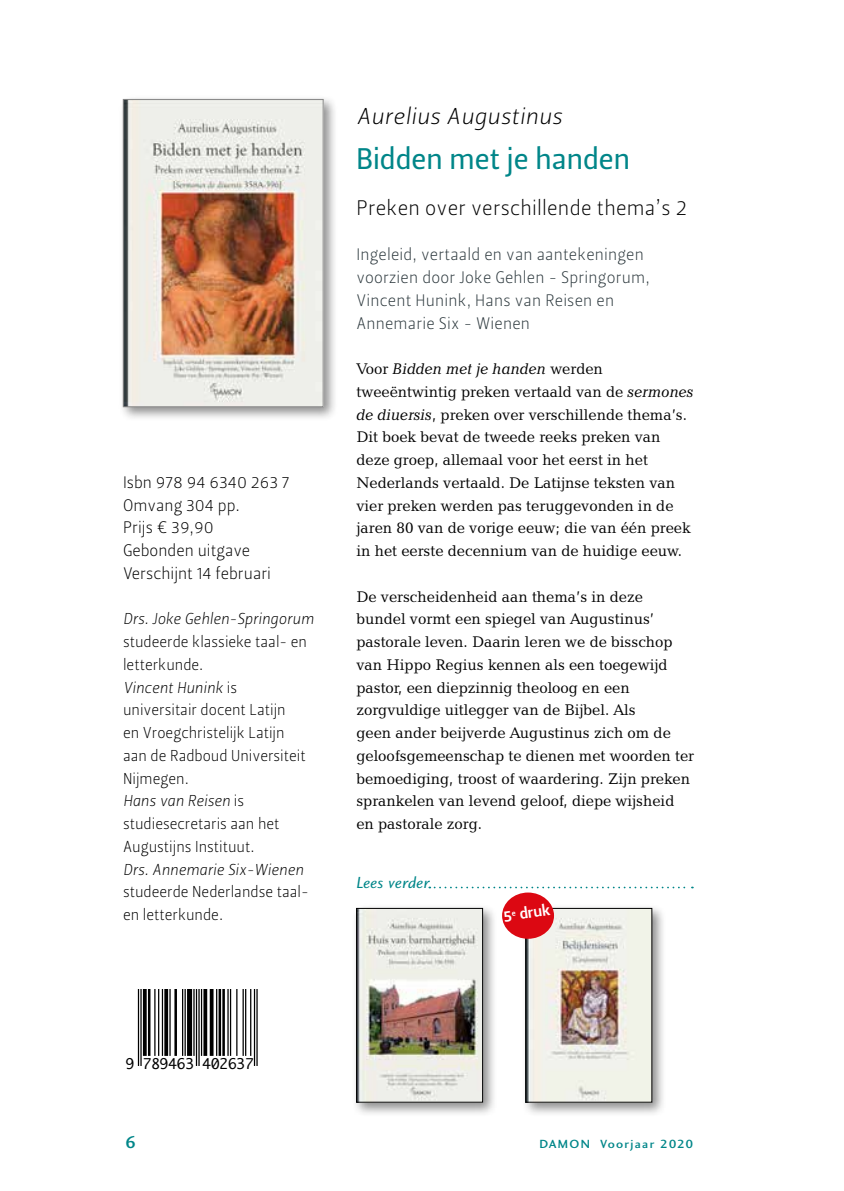
<style>
.page{position:relative;width:844px;height:1191px;background:#fff}
.page>*{position:absolute;margin:0;border:0;box-sizing:border-box;transform-origin:0 0}
.t1{font:29.75px "Leitura Sans Grot 2";color:#008689}
.t2{font:22.75px "Leitura Sans Italic 1";letter-spacing:.01em;color:#000;scale:1.05 1}
.t3{font:21px "Leitura Sans Grot 1";letter-spacing:.01em;color:#000}
.t4{font:17.5px "Charlotte Sans Medium Plain";color:#008689;scale:1.05 1}
.t5{font:16.62px/22.8px "Leitura Sans Grot 1";letter-spacing:.01em;color:#2a363b}
.t6{font:16.62px/22.8px "Leitura Sans Grot 1";color:#000}
.t7{font:16.62px "Charlotte Sans Book Italic Plain";letter-spacing:.01em;color:#008689;scale:1.05 1}
.t8{font:15.75px/22.8px "Candida BT";color:#000}
.t9{font:15.75px/22.8px "Leitura Sans Grot 1";color:#000}
.t10{font:15.75px "Leitura Sans Italic 1";color:#000}
.t11{font:15.75px "Leitura Sans Grot 3";color:#fff}
.t12{font:14.17px "Monaco";color:#000}
.t13{font:12.25px "Charlotte Sans Medium Plain";letter-spacing:.1em;color:#008689;scale:1.05 1}
.s1{font-family:"Leitura Sans Grot 1"}
.s2{font-style:italic}
</style>
<div class="page">
<div style="left:119px;top:95px;width:219px;height:327px;background:#000;opacity:.45"></div>
<img style="left:125px;top:101px;width:196px;height:304px">
<div style="left:123px;top:99px;width:200px;height:308px;border:1px solid #878787"></div>
<svg style="left:137px;top:989px;width:121px;height:77px"></svg>
<hr style="left:138px;top:989px;width:1px;height:77px;background:#000">
<hr style="left:140px;top:989px;width:2px;height:77px;background:#000">
<hr style="left:143px;top:989px;width:1px;height:67px;background:#000">
<hr style="left:144px;top:989px;width:1px;height:67px;background:#000">
<hr style="left:145px;top:989px;width:2px;height:67px;background:#000">
<hr style="left:148px;top:989px;width:1px;height:67px;background:#000">
<hr style="left:149px;top:989px;width:1px;height:67px;background:#000">
<hr style="left:154px;top:989px;width:1px;height:67px;background:#000">
<hr style="left:158px;top:989px;width:1px;height:67px;background:#000">
<hr style="left:162px;top:989px;width:1px;height:67px;background:#000">
<hr style="left:164px;top:989px;width:1px;height:67px;background:#000">
<hr style="left:165px;top:989px;width:2px;height:67px;background:#000">
<hr style="left:167px;top:989px;width:1px;height:67px;background:#000">
<hr style="left:169px;top:989px;width:2px;height:67px;background:#000">
<hr style="left:174px;top:989px;width:2px;height:67px;background:#000">
<hr style="left:176px;top:989px;width:1px;height:67px;background:#000">
<hr style="left:182px;top:989px;width:1px;height:67px;background:#000">
<hr style="left:184px;top:989px;width:2px;height:67px;background:#000">
<hr style="left:187px;top:989px;width:1px;height:67px;background:#000">
<hr style="left:188px;top:989px;width:1px;height:67px;background:#000">
<hr style="left:189px;top:989px;width:2px;height:67px;background:#000">
<hr style="left:191px;top:989px;width:1px;height:67px;background:#000">
<hr style="left:193px;top:989px;width:1px;height:67px;background:#000">
<hr style="left:196px;top:989px;width:1px;height:77px;background:#000">
<hr style="left:198px;top:989px;width:2px;height:77px;background:#000">
<hr style="left:201px;top:989px;width:1px;height:67px;background:#000">
<hr style="left:203px;top:989px;width:2px;height:67px;background:#000">
<hr style="left:205px;top:989px;width:1px;height:67px;background:#000">
<hr style="left:206px;top:989px;width:1px;height:67px;background:#000">
<hr style="left:210px;top:989px;width:1px;height:67px;background:#000">
<hr style="left:211px;top:989px;width:1px;height:67px;background:#000">
<hr style="left:212px;top:989px;width:1px;height:67px;background:#000">
<hr style="left:216px;top:989px;width:1px;height:67px;background:#000">
<hr style="left:218px;top:989px;width:2px;height:67px;background:#000">
<hr style="left:220px;top:989px;width:1px;height:67px;background:#000">
<hr style="left:222px;top:989px;width:1px;height:67px;background:#000">
<hr style="left:223px;top:989px;width:2px;height:67px;background:#000">
<hr style="left:227px;top:989px;width:1px;height:67px;background:#000">
<hr style="left:230px;top:989px;width:1px;height:67px;background:#000">
<hr style="left:236px;top:989px;width:1px;height:67px;background:#000">
<hr style="left:242px;top:989px;width:2px;height:67px;background:#000">
<hr style="left:245px;top:989px;width:1px;height:67px;background:#000">
<hr style="left:250px;top:989px;width:1px;height:67px;background:#000">
<hr style="left:254px;top:989px;width:1px;height:77px;background:#000">
<hr style="left:256px;top:989px;width:1px;height:77px;background:#000">
<div style="left:521px;top:904px;width:145px;height:212px;background:#000;opacity:.45"></div>
<img style="left:527px;top:910px;width:122px;height:190px">
<div style="left:525px;top:908px;width:126px;height:194px;border:1px solid #000"></div>
<svg style="left:429px;top:886px;width:263px;height:2px"></svg>
<div style="left:352px;top:904px;width:145px;height:212px;background:#000;opacity:.45"></div>
<img style="left:358px;top:910px;width:122px;height:190px">
<div style="left:356px;top:908px;width:126px;height:194px;border:1px solid #000"></div>
<div style="left:502px;top:892px;width:52px;height:46px;background:#dc0812;border-radius:50%"></div>
<p class="t6" style="left:123px;top:471px;width:168px">Isbn 978 94 6340 263 7<br>Omvang 304 pp.<br>Prijs € 39,90<br>Gebonden uitgave<br>Verschijnt 14 februari</p>
<p class="t10" style="left:123px;top:608px;width:192px">Drs. Joke Gehlen-Springorum</p>
<p class="t9" style="left:123px;top:630px;width:185px">studeerde klassieke taal- en letterkunde.</p>
<p class="t10" style="left:123px;top:676px;width:115px">Vincent Hunink <span class="s1">is</span></p>
<p class="t9" style="left:123px;top:699px;width:184px">universitair docent Latijn en Vroegchristelijk Latijn aan de Radboud Universiteit<br>Nijmegen.</p>
<p class="t10" style="left:123px;top:790px;width:123px">Hans van Reisen <span class="s1">is</span></p>
<p class="t9" style="left:123px;top:812px;width:158px">studiesecretaris aan het<br>Augustijns Instituut.</p>
<p class="t10" style="left:123px;top:858px;width:182px">Drs. Annemarie Six-Wienen</p>
<p class="t9" style="left:123px;top:880px;width:187px">studeerde Nederlandse taal&shy;en letterkunde.</p>
<h2 class="t2" style="left:356px;top:100px;width:197px">Aurelius Augustinus</h2>
<h1 class="t1" style="left:356px;top:139px;width:275px">Bidden met je handen</h1>
<h3 class="t3" style="left:356px;top:193px;width:332px">Preken over verschillende thema’s 2</h3>
<p class="t5" style="left:356px;top:243px;width:295px">Ingeleid, vertaald en van aantekeningen voorzien door Joke Gehlen - Springorum, Vincent Hunink, Hans van Reisen en Annemarie Six - Wienen</p>
<p class="t8" style="left:356px;top:357px;width:339px">Voor <span class="s2">Bidden met je handen</span> werden tweeëntwintig preken vertaald van de <span class="s2">sermones de diuersis</span>, preken over verschillende thema’s.<br>Dit boek bevat de tweede reeks preken van deze groep, allemaal voor het eerst in het Nederlands vertaald. De Latijnse teksten van vier preken werden pas teruggevonden in de jaren 80 van de vorige eeuw; die van één preek in het eerste decennium van de huidige eeuw.</p>
<p class="t8" style="left:356px;top:584px;width:339px">De verscheidenheid aan thema’s in deze bundel vormt een spiegel van Augustinus’ pastorale leven. Daarin leren we de bisschop van Hippo Regius kennen als een toegewijd pastor, een diepzinnig theoloog en een zorgvuldige uitlegger van de Bijbel. Als<br>geen ander beijverde Augustinus zich om de geloofsgemeenschap te dienen met woorden ter bemoediging, troost of waardering. Zijn preken sprankelen van levend geloof, diepe wijsheid en pastorale zorg.</p>
<p class="t7" style="left:356px;top:872px;width:71px">Lees verder</p>
<p class="t11" style="left:502px;top:905px;width:48px;rotate:-8deg">5<sup>e</sup> druk</p>
<p class="t12" style="left:126px;top:1056px;width:129px">9 789463 402637</p>
<p class="t4" style="left:125px;top:1131px;width:12px">6</p>
<p class="t13" style="left:539px;top:1136px;width:148px">DAMON Voorjaar 2020</p>
</div>
